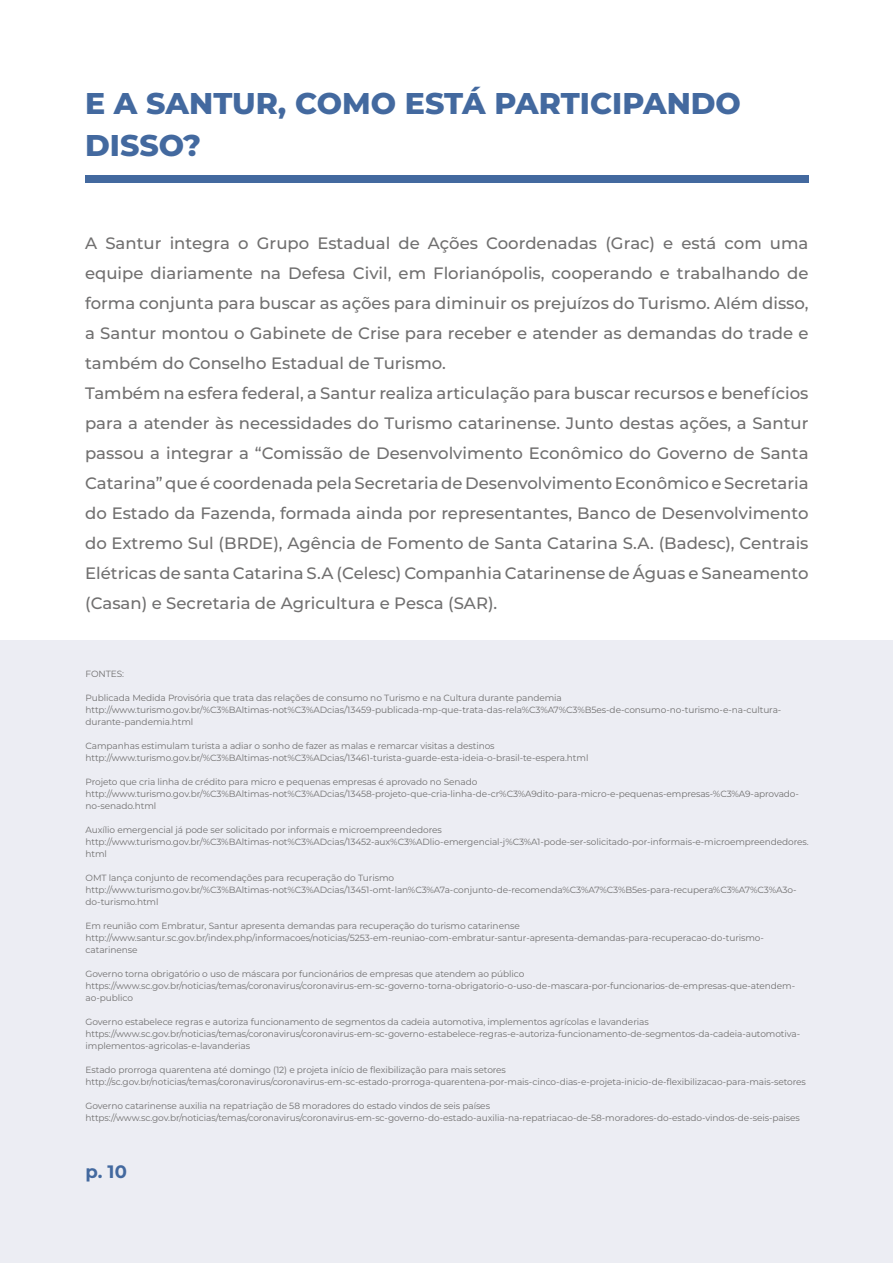
<style>
.page{position:relative;width:893px;height:1263px;background:#fff}
.page>*{position:absolute;margin:0;border:0;box-sizing:border-box;transform-origin:0 0}
.t1{font:800 30px/42px "Montserrat";color:#43699f}
.t2{font:700 18px "Montserrat";color:#43699f}
.t3{font:500 16.5px/30px "Montserrat";color:#706f6f}
.t4{font:9px/12px "Montserrat";letter-spacing:-.01em;color:#706f6f}
</style>
<div class="page">
<div style="left:0;top:640px;width:893px;height:623px;background:#ecedf3"></div>
<div style="left:85px;top:175px;width:723px;height:7px;background:#43699f"></div>
<h1 class="t1" style="left:85px;top:81px;width:657px">E A SANTUR, COMO ESTÁ PARTICIPANDO<br>DISSO?</h1>
<p class="t3" style="left:85px;top:227px;width:725px">A Santur integra o Grupo Estadual de Ações Coordenadas (Grac) e está com uma equipe diariamente na Defesa Civil, em Florianópolis, cooperando e trabalhando de forma conjunta para buscar as ações para diminuir os prejuízos do Turismo. Além disso, a Santur montou o Gabinete de Crise para receber e atender as demandas do trade e também do Conselho Estadual de Turismo.<br>Também na esfera federal, a Santur realiza articulação para buscar recursos e benefícios para a atender às necessidades do Turismo catarinense. Junto destas ações, a Santur passou a integrar a “Comissão de Desenvolvimento Econômico do Governo de Santa Catarina” que é coordenada pela Secretaria de Desenvolvimento Econômico e Secretaria do Estado da Fazenda, formada ainda por representantes, Banco de Desenvolvimento do Extremo Sul (BRDE), Agência de Fomento de Santa Catarina S.A. (Badesc), Centrais Elétricas de santa Catarina S.A (Celesc) Companhia Catarinense de Águas e Saneamento (Casan) e Secretaria de Agricultura e Pesca (SAR).</p>
<p class="t4" style="left:86px;top:668px;width:40px">FONTES:</p>
<p class="t4" style="left:86px;top:692px;width:697px">Publicada Medida Provisória que trata das relações de consumo no Turismo e na Cultura durante pandemia http://www.turismo.gov.br/%C3%BAltimas-not%C3%ADcias/13459-publicada-mp-que-trata-das-rela%C3%A7%C3%B5es-de-consumo-no-turismo-e-na-cultura&shy;durante-pandemia.html</p>
<p class="t4" style="left:86px;top:740px;width:504px">Campanhas estimulam turista a adiar o sonho de fazer as malas e remarcar visitas a destinos http://www.turismo.gov.br/%C3%BAltimas-not%C3%ADcias/13461-turista-guarde-esta-ideia-o-brasil-te-espera.html</p>
<p class="t4" style="left:86px;top:776px;width:715px">Projeto que cria linha de crédito para micro e pequenas empresas é aprovado no Senado http://www.turismo.gov.br/%C3%BAltimas-not%C3%ADcias/13458-projeto-que-cria-linha-de-cr%C3%A9dito-para-micro-e-pequenas-empresas-%C3%A9-aprovado&shy;no-senado.html</p>
<p class="t4" style="left:86px;top:824px;width:725px">Auxílio emergencial já pode ser solicitado por informais e microempreendedores http://www.turismo.gov.br/%C3%BAltimas-not%C3%ADcias/13452-aux%C3%ADlio-emergencial-j%C3%A1-pode-ser-solicitado-por-informais-e-microempreendedores. html</p>
<p class="t4" style="left:86px;top:872px;width:712px">OMT lança conjunto de recomendações para recuperação do Turismo http://www.turismo.gov.br/%C3%BAltimas-not%C3%ADcias/13451-omt-lan%C3%A7a-conjunto-de-recomenda%C3%A7%C3%B5es-para-recupera%C3%A7%C3%A3o&shy;do-turismo.html</p>
<p class="t4" style="left:86px;top:920px;width:680px">Em reunião com Embratur, Santur apresenta demandas para recuperação do turismo catarinense http://www.santur.sc.gov.br/index.php/informacoes/noticias/5253-em-reuniao-com-embratur-santur-apresenta-demandas-para-recuperacao-do-turismo&shy;catarinense</p>
<p class="t4" style="left:86px;top:968px;width:711px">Governo torna obrigatório o uso de máscara por funcionários de empresas que atendem ao público https://www.sc.gov.br/noticias/temas/coronavirus/coronavirus-em-sc-governo-torna-obrigatorio-o-uso-de-mascara-por-funcionarios-de-empresas-que-atendem&shy;ao-publico</p>
<p class="t4" style="left:86px;top:1015px;width:716px">Governo estabelece regras e autoriza funcionamento de segmentos da cadeia automotiva, implementos agrícolas e lavanderias https://www.sc.gov.br/noticias/temas/coronavirus/coronavirus-em-sc-governo-estabelece-regras-e-autoriza-funcionamento-de-segmentos-da-cadeia-automotiva&shy;implementos-agricolas-e-lavanderias</p>
<p class="t4" style="left:86px;top:1063px;width:722px">Estado prorroga quarentena até domingo (12) e projeta início de flexibilização para mais setores http://sc.gov.br/noticias/temas/coronavirus/coronavirus-em-sc-estado-prorroga-quarentena-por-mais-cinco-dias-e-projeta-inicio-de-flexibilizacao-para-mais-setores</p>
<p class="t4" style="left:86px;top:1099px;width:716px">Governo catarinense auxilia na repatriação de 58 moradores do estado vindos de seis países https://www.sc.gov.br/noticias/temas/coronavirus/coronavirus-em-sc-governo-do-estado-auxilia-na-repatriacao-de-58-moradores-do-estado-vindos-de-seis-paises</p>
<h2 class="t2" style="left:86px;top:1158px;width:43px">p. 10</h2>
</div>
